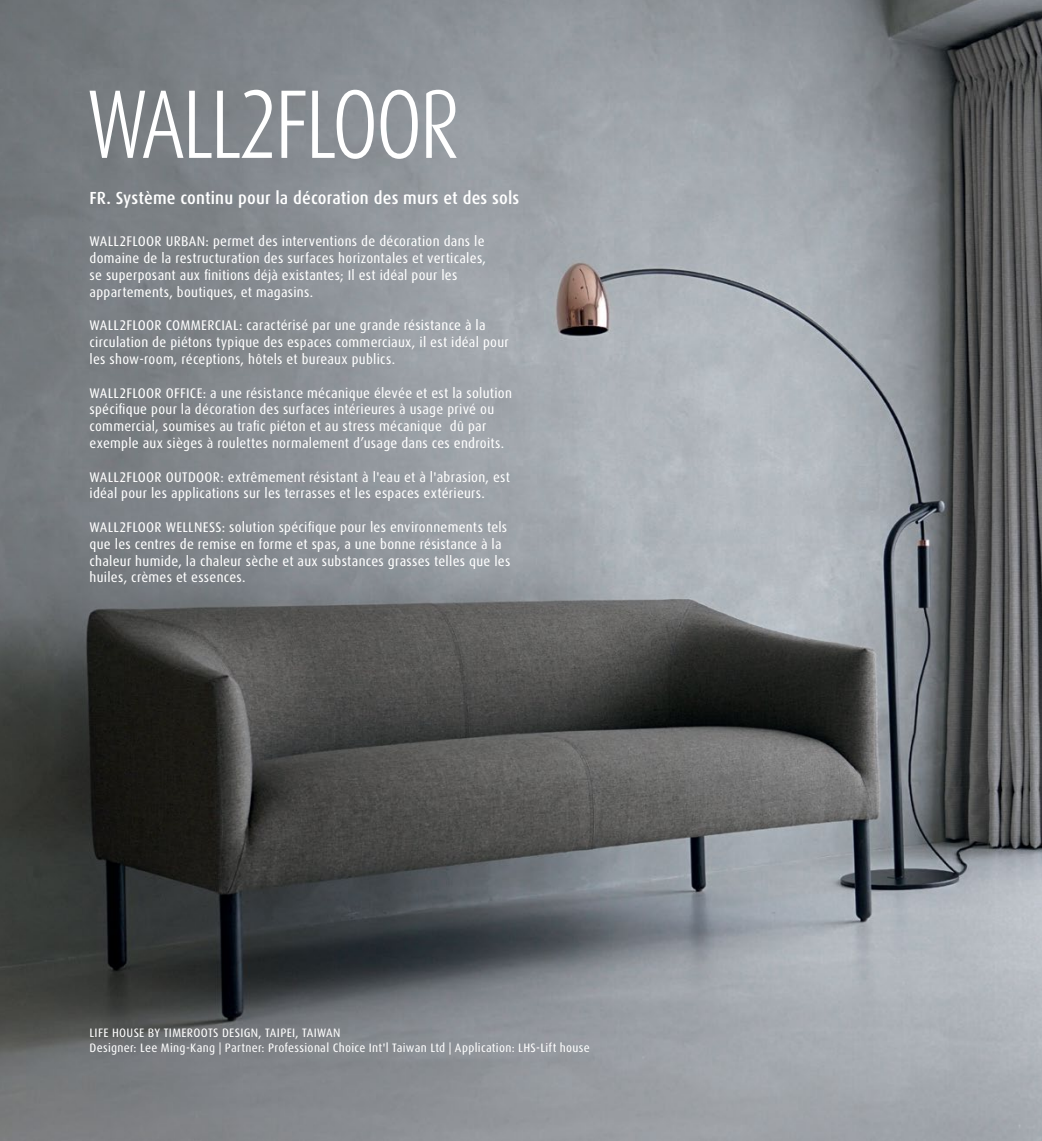
<style>
.page{position:relative;width:1042px;height:1141px;background:#fff}
.page>*{position:absolute;margin:0;border:0;box-sizing:border-box;transform-origin:0 0}
.t1{font:500 17.5px "Dax Condensed";letter-spacing:.01em;color:#fff;scale:1.08 1}
.t2{font:14px/16.8px "Dax Condensed";letter-spacing:.02em;color:#fff;scale:1.08 1}
.t3{font:12.25px/14.7px "Dax Condensed";letter-spacing:.025em;color:#fff;scale:1.08 1}
</style>
<div class="page">
<img style="left:0;top:0;width:1042px;height:1141px">
<svg style="left:90px;top:91px;width:93px;height:67px"></svg>
<svg style="left:189px;top:91px;width:22px;height:67px"></svg>
<svg style="left:217px;top:90px;width:55px;height:68px"></svg>
<svg style="left:281px;top:91px;width:24px;height:67px"></svg>
<svg style="left:312px;top:90px;width:62px;height:69px"></svg>
<svg style="left:381px;top:90px;width:37px;height:69px"></svg>
<svg style="left:426px;top:90px;width:31px;height:68px"></svg>
<p class="t1" style="left:90px;top:188px;width:399px">FR. Système continu pour la décoration des murs et des sols</p>
<p class="t2" style="left:90px;top:233px;width:369px">WALL2FLOOR URBAN: permet des interventions de décoration dans le domaine de la restructuration des surfaces horizontales et verticales, se superposant aux finitions déjà existantes; Il est idéal pour les appartements, boutiques, et magasins.</p>
<p class="t2" style="left:90px;top:317px;width:390px">WALL2FLOOR COMMERCIAL: caractérisé par une grande résistance à la circulation de piétons typique des espaces commerciaux, il est idéal pour les show-room, réceptions, hôtels et bureaux publics.</p>
<p class="t2" style="left:90px;top:384px;width:393px">WALL2FLOOR OFFICE: a une résistance mécanique élevée et est la solution spécifique pour la décoration des surfaces intérieures à usage privé ou commercial, soumises au trafic piéton et au stress mécanique dû par exemple aux sièges à roulettes normalement d’usage dans ces endroits.</p>
<p class="t2" style="left:90px;top:468px;width:391px">WALL2FLOOR OUTDOOR: extrêmement résistant à l'eau et à l'abrasion, est idéal pour les applications sur les terrasses et les espaces extérieurs.</p>
<p class="t2" style="left:90px;top:519px;width:391px">WALL2FLOOR WELLNESS: solution spécifique pour les environnements tels que les centres de remise en forme et spas, a une bonne résistance à la chaleur humide, la chaleur sèche et aux substances grasses telles que les huiles, crèmes et essences.</p>
<p class="t3" style="left:90px;top:1026px;width:465px">LIFE HOUSE BY TIMEROOTS DESIGN, TAIPEI, TAIWAN<br>Designer: Lee Ming-Kang | Partner: Professional Choice Int'l Taiwan Ltd | Application: LHS-Lift house</p>
</div>
